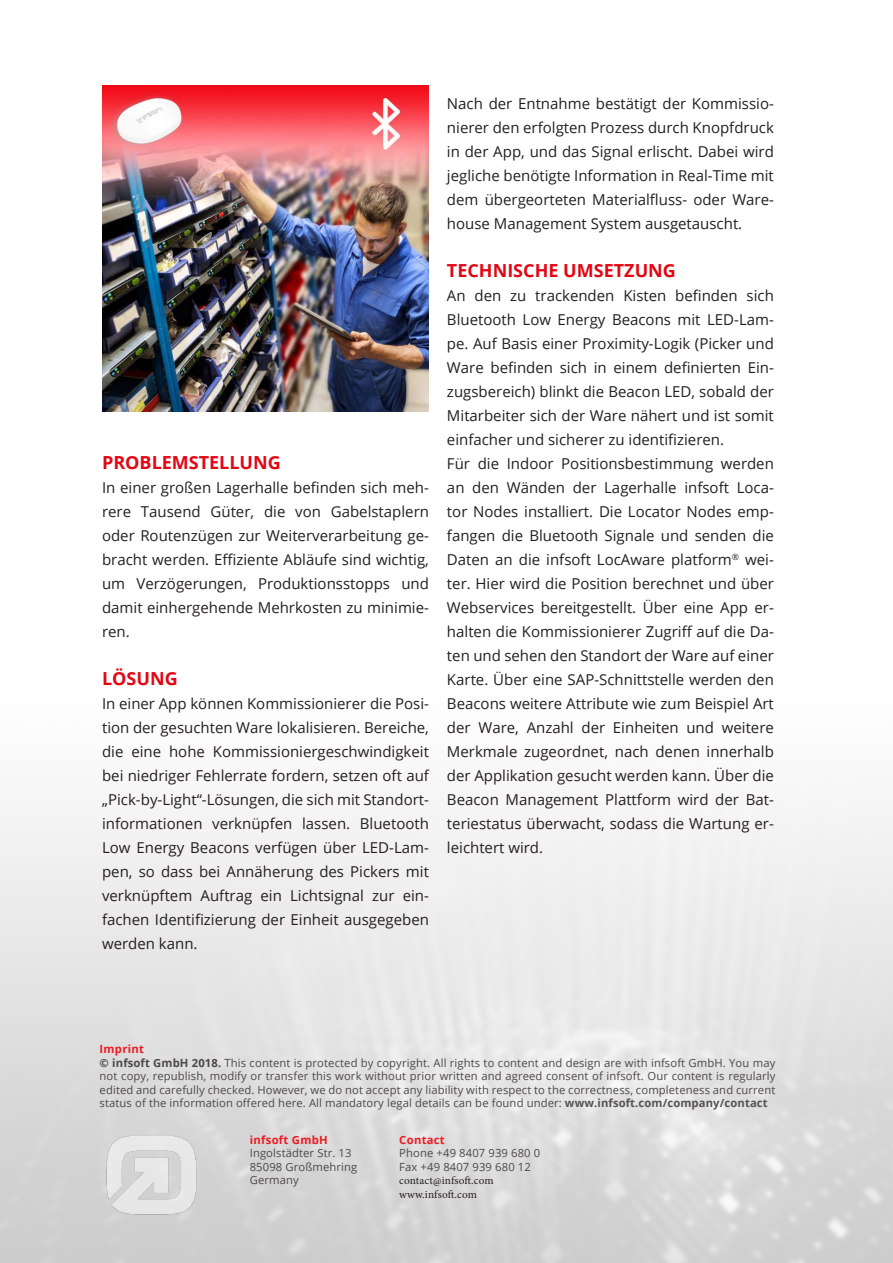
<style>
.page{position:relative;width:893px;height:1263px;background:#fff}
.page>*{position:absolute;margin:0;border:0;box-sizing:border-box;transform-origin:0 0}
.t1{font:700 18px "Open Sans";color:#e30613}
.t2{font:15px/24px "Open Sans";color:#241f1f;text-align:justify}
.t3{font:11.25px/13.5px "Open Sans";letter-spacing:.01em;color:#4c494a}
.t4{font:11.25px/13.5px "Minion Pro";letter-spacing:.01em;color:#241f1f}
.t5{font:700 11.25px "Open Sans";letter-spacing:.025em;color:#ef1923}
.s1{font-weight:700;color:#ef1923}
.s2{font-weight:700}
.s3{font-weight:700;color:#555252}
</style>
<div class="page">
<img style="left:100px;top:1135px;width:100px;height:85px">
<img style="left:102px;top:85px;width:327px;height:327px">
<p class="t1" style="left:102px;top:450px;width:180px">PROBLEMSTELLUNG</p>
<p class="t2" style="left:102px;top:475px;width:328px">In einer großen Lagerhalle befinden sich meh&shy;rere Tausend Güter, die von Gabelstaplern oder Routenzügen zur Weiterverarbeitung ge&shy;bracht werden. Effiziente Abläufe sind wichtig, um Verzögerungen, Produktionsstopps und damit einhergehende Mehrkosten zu minimie&shy;ren.</p>
<p class="t1" style="left:102px;top:666px;width:77px">LÖSUNG</p>
<p class="t2" style="left:102px;top:691px;width:328px">In einer App können Kommissionierer die Posi&shy;tion der gesuchten Ware lokalisieren. Bereiche, die eine hohe Kommissioniergeschwindigkeit bei niedriger Fehlerrate fordern, setzen oft auf „Pick-by-Light“-Lösungen, die sich mit Standort&shy;informationen verknüpfen lassen. Bluetooth Low Energy Beacons verfügen über LED-Lam&shy;pen, so dass bei Annäherung des Pickers mit verknüpftem Auftrag ein Lichtsignal zur ein&shy;fachen Identifizierung der Einheit ausgegeben werden kann.</p>
<p class="t2" style="left:447px;top:91px;width:328px">Nach der Entnahme bestätigt der Kommissio&shy;nierer den erfolgten Prozess durch Knopfdruck in der App, und das Signal erlischt. Dabei wird jegliche benötigte Information in Real-Time mit dem übergeorteten Materialfluss- oder Ware&shy;house Management System ausgetauscht.</p>
<p class="t1" style="left:447px;top:258px;width:230px">TECHNISCHE UMSETZUNG</p>
<p class="t2" style="left:447px;top:283px;width:328px;text-align:left">An den zu trackenden Kisten befinden sich Bluetooth Low Energy Beacons mit LED-Lam&shy;pe. Auf Basis einer Proximity-Logik (Picker und Ware befinden sich in einem definierten Ein&shy;zugsbereich) blinkt die Beacon LED, sobald der Mitarbeiter sich der Ware nähert und ist somit einfacher und sicherer zu identifizieren.<br>Für die Indoor Positionsbestimmung werden an den Wänden der Lagerhalle infsoft Loca&shy;tor Nodes installiert. Die Locator Nodes emp&shy;fangen die Bluetooth Signale und senden die Daten an die infsoft LocAware platform<sup>®</sup> wei&shy;ter. Hier wird die Position berechnet und über Webservices bereitgestellt. Über eine App er&shy;halten die Kommissionierer Zugriff auf die Da&shy;ten und sehen den Standort der Ware auf einer Karte. Über eine SAP-Schnittstelle werden den Beacons weitere Attribute wie zum Beispiel Art der Ware, Anzahl der Einheiten und weitere Merkmale zugeordnet, nach denen innerhalb der Applikation gesucht werden kann. Über die Beacon Management Plattform wird der Bat&shy;teriestatus überwacht, sodass die Wartung er&shy;leichtert wird.</p>
<p class="t3" style="left:100px;top:1042px;width:677px"><span class="s1">Imprint<br></span><span class="s2">© infsoft GmbH 2018.</span> This content is protected by copyright. All rights to content and design are with infsoft GmbH. You may not copy, republish, modify or transfer this work without prior written and agreed consent of infsoft. Our content is regularly edited and carefully checked. However, we do not accept any liability with respect to the correctness, completeness and current status of the information offered here. All mandatory legal details can be found under: <span class="s3">www.infsoft.com/company/contact</span></p>
<p class="t5" style="left:250px;top:1132px;width:79px">infsoft GmbH</p>
<p class="t3" style="left:250px;top:1146px;width:109px">Ingolstädter Str. 13<br>85098 Großmehring<br>Germany</p>
<p class="t5" style="left:399px;top:1132px;width:47px">Contact</p>
<p class="t3" style="left:399px;top:1146px;width:142px">Phone +49 8407 939 680 0<br>Fax +49 8407 939 680 12</p>
<p class="t4" style="left:399px;top:1174px;width:96px">contact@infsoft.com www.infsoft.com</p>
</div>
